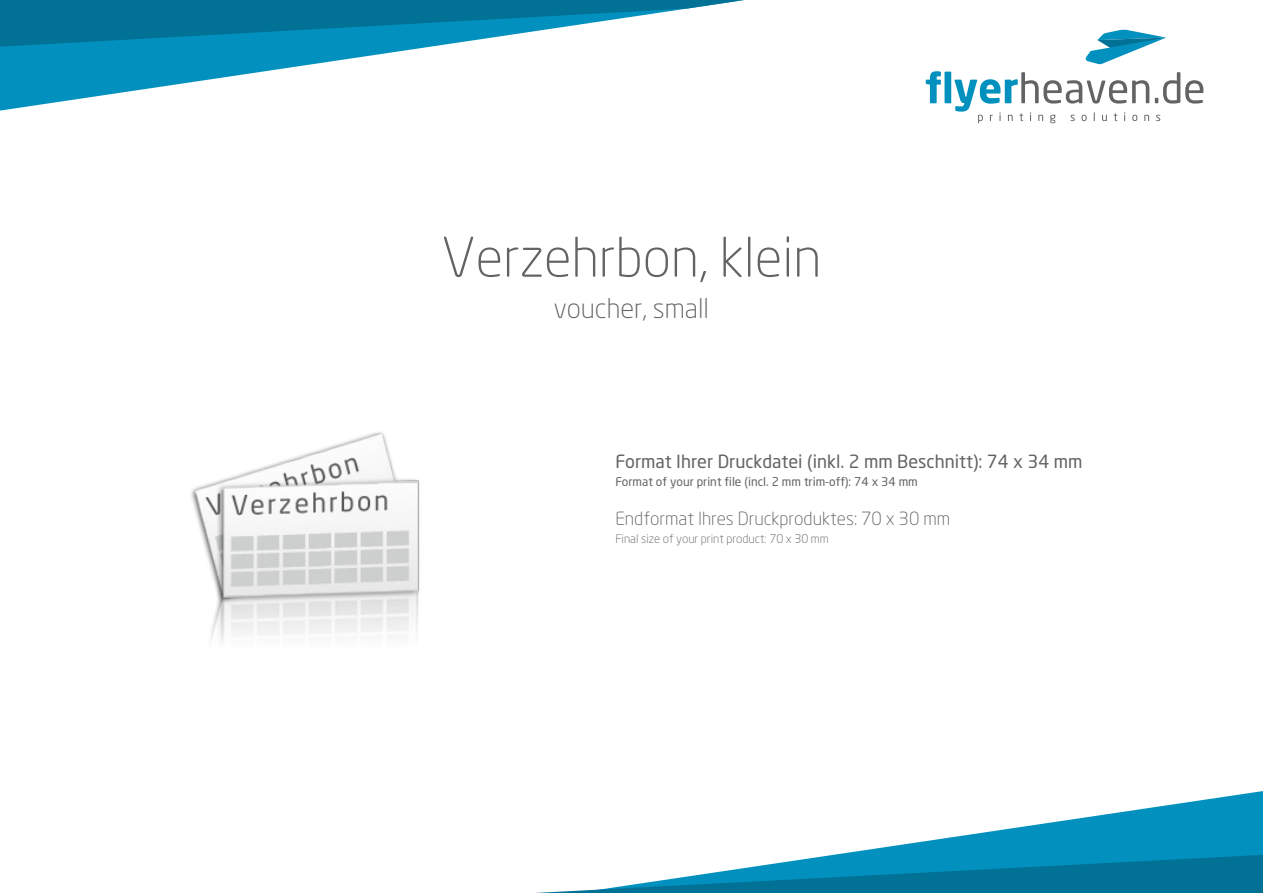
<style>
.page{position:relative;width:1263px;height:893px;background:#fff}
.page>*{position:absolute;margin:0;border:0;box-sizing:border-box;transform-origin:0 0}
.t1{font:300 54px "Neo Sans";color:#636366}
.t2{font:300 27px "Neo Sans";color:#636366}
.t3{font:18px "Neo Sans";color:#636366}
.t4{font:300 18px "Neo Sans";color:#636366}
.t5{font:12px "Neo Sans";color:#636366}
.t6{font:300 12px "Neo Sans";color:#636366}
</style>
<div class="page">
<svg style="left:0;top:47px;width:428px;height:64px"></svg>
<svg style="left:0;top:0;width:744px;height:47px"></svg>
<svg style="left:833px;top:791px;width:430px;height:64px"></svg>
<svg style="left:535px;top:855px;width:728px;height:38px"></svg>
<svg style="left:1085px;top:29px;width:81px;height:35px"></svg>
<svg style="left:1156px;top:115px;width:4px;height:6px"></svg>
<svg style="left:1155px;top:72px;width:48px;height:32px"></svg>
<svg style="left:926px;top:71px;width:15px;height:32px"></svg>
<div style="left:944px;top:72px;width:7px;height:31px;background:#0291be"></div>
<svg style="left:954px;top:72px;width:195px;height:51px"></svg>
<img style="left:191px;top:432px;width:229px;height:211px">
<h1 class="t1" style="left:441px;top:225px;width:381px">Verzehrbon, klein</h1>
<h2 class="t2" style="left:554px;top:292px;width:157px">voucher, small</h2>
<p class="t3" style="left:615px;top:450px;width:469px">Format Ihrer Druckdatei (inkl. 2 mm Beschnitt): 74 x 34 mm</p>
<p class="t5" style="left:615px;top:474px;width:304px">Format of your print file (incl. 2 mm trim-off): 74 x 34 mm</p>
<p class="t4" style="left:615px;top:507px;width:336px">Endformat Ihres Druckproduktes: 70 x 30 mm</p>
<p class="t6" style="left:615px;top:531px;width:215px">Final size of your print product: 70 x 30 mm</p>
</div>
